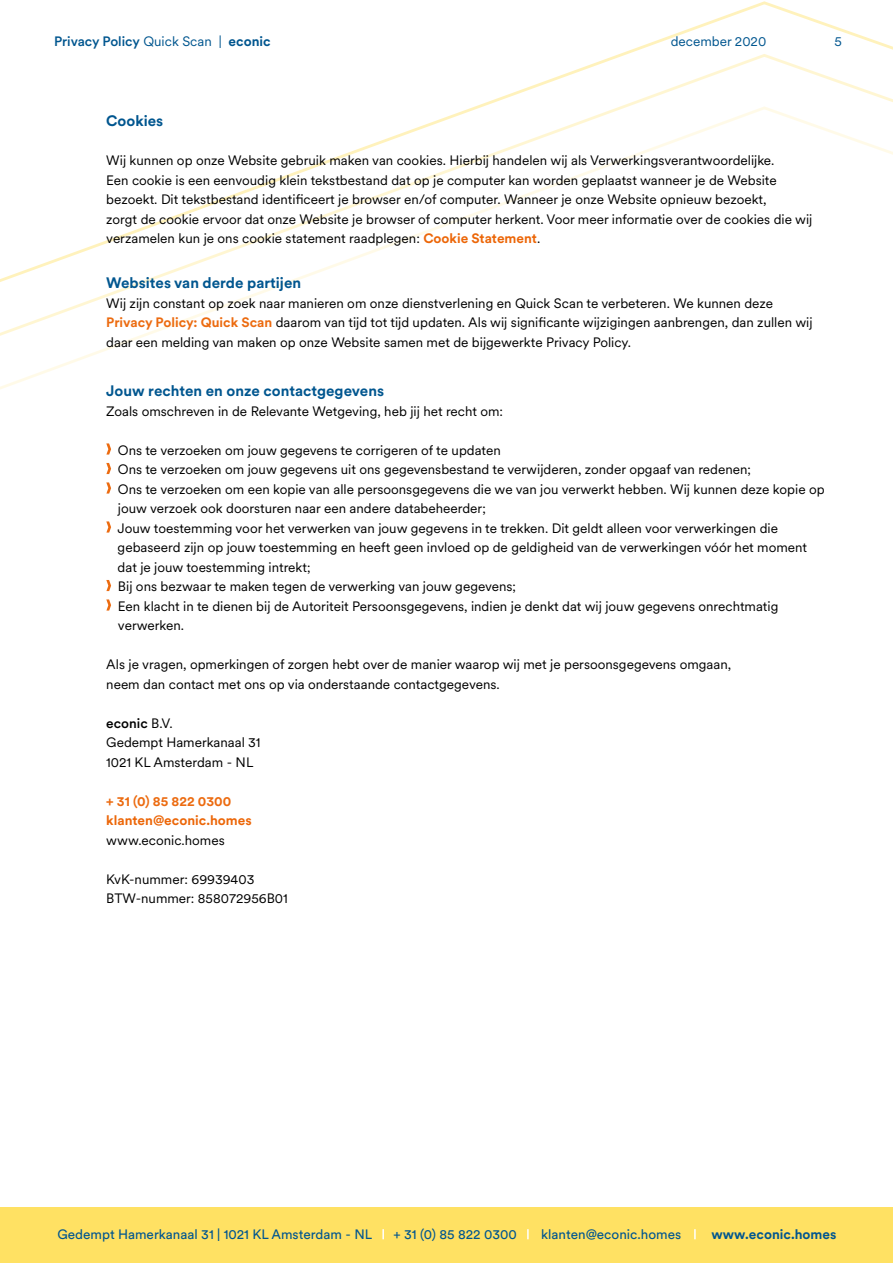
<style>
.page{position:relative;width:893px;height:1263px;background:#fff}
.page>*{position:absolute;margin:0;border:0;box-sizing:border-box;transform-origin:0 0}
.t1{font:700 15px "Circular XX";color:#00568f}
.t2{font:13.5px/19.5px "Circular XX";color:#000}
.t3{font:13.5px "Circular XX";color:#00568f}
.t4{font:500 13.5px "Circular XX";color:#00568f}
.t5{font:700 13.5px "Circular XX";color:#ec6608}
.t6{font:700 13.5px "Circular XX";color:#00568f}
.t7{font:700 13.5px "Circular XX";color:#ec6b10}
.t8{font:13.5px "Circular XX";color:#00568f}
.s1{font-weight:400}
.s2{font-weight:700}
.s3{font-weight:700;color:#ec6608}
.s4{font-weight:700;color:#ec6b10}
.s5{font-weight:500}
</style>
<div class="page">
<svg style="left:50px;top:212px;width:433px;height:49px"></svg>
<svg style="left:185px;top:163px;width:432px;height:49px"></svg>
<svg style="left:320px;top:114px;width:573px;height:49px"></svg>
<svg style="left:455px;top:1px;width:438px;height:113px"></svg>
<div style="left:0;top:1208px;width:893px;height:55px;background:#ffe163"></div>
<svg style="left:382px;top:1229px;width:2px;height:10px"></svg>
<svg style="left:527px;top:1229px;width:2px;height:10px"></svg>
<svg style="left:694px;top:1229px;width:2px;height:10px"></svg>
<svg style="left:106px;top:443px;width:5px;height:12px"></svg>
<svg style="left:106px;top:463px;width:5px;height:11px"></svg>
<svg style="left:106px;top:482px;width:5px;height:12px"></svg>
<svg style="left:106px;top:521px;width:5px;height:12px"></svg>
<svg style="left:106px;top:580px;width:5px;height:11px"></svg>
<svg style="left:106px;top:599px;width:5px;height:12px"></svg>
<p class="t4" style="left:54px;top:32px;width:218px">Privacy Policy <span class="s1">Quick Scan |</span> <span class="s2">econic</span></p>
<p class="t8" style="left:671px;top:33px;width:97px">december 2020</p>
<p class="t8" style="left:834px;top:33px;width:9px">5</p>
<p class="t1" style="left:106px;top:110px;width:59px">Cookies</p>
<p class="t2" style="left:106px;top:150px;width:708px">Wij kunnen op onze Website gebruik maken van cookies. Hierbij handelen wij als Verwerkingsverantwoordelijke.<br>Een cookie is een eenvoudig klein tekstbestand dat op je computer kan worden geplaatst wanneer je de Website bezoekt. Dit tekstbestand identificeert je browser en/of computer. Wanneer je onze Website opnieuw bezoekt,<br>zorgt de cookie ervoor dat onze Website je browser of computer herkent. Voor meer informatie over de cookies die wij verzamelen kun je ons cookie statement raadplegen: <span class="s3">Cookie Statement</span>.</p>
<p class="t1" style="left:106px;top:272px;width:196px">Websites van derde partijen</p>
<p class="t2" style="left:106px;top:292px;width:708px">Wij zijn constant op zoek naar manieren om onze dienstverlening en Quick Scan te verbeteren. We kunnen deze<br><span class="s4">Privacy Policy: Quick Scan</span> daarom van tijd tot tijd updaten. Als wij significante wijzigingen aanbrengen, dan zullen wij daar een melding van maken op onze Website samen met de bijgewerkte Privacy Policy.</p>
<p class="t1" style="left:106px;top:380px;width:279px">Jouw rechten en onze contactgegevens</p>
<p class="t2" style="left:106px;top:400px;width:398px">Zoals omschreven in de Relevante Wetgeving, heb jij het recht om:</p>
<p class="t2" style="left:118px;top:439px;width:708px">Ons te verzoeken om jouw gegevens te corrigeren of te updaten<br>Ons te verzoeken om jouw gegevens uit ons gegevensbestand te verwijderen, zonder opgaaf van redenen;<br>Ons te verzoeken om een kopie van alle persoonsgegevens die we van jou verwerkt hebben. Wij kunnen deze kopie op jouw verzoek ook doorsturen naar een andere databeheerder;<br>Jouw toestemming voor het verwerken van jouw gegevens in te trekken. Dit geldt alleen voor verwerkingen die gebaseerd zijn op jouw toestemming en heeft geen invloed op de geldigheid van de verwerkingen vóór het moment dat je jouw toestemming intrekt;<br>Bij ons bezwaar te maken tegen de verwerking van jouw gegevens;<br>Een klacht in te dienen bij de Autoriteit Persoonsgegevens, indien je denkt dat wij jouw gegevens onrechtmatig verwerken.</p>
<p class="t2" style="left:106px;top:654px;width:626px">Als je vragen, opmerkingen of zorgen hebt over de manier waarop wij met je persoonsgegevens omgaan, neem dan contact met ons op via onderstaande contactgegevens.</p>
<p class="t2" style="left:106px;top:712px;width:156px"><span class="s5">econic</span> B.V.<br>Gedempt Hamerkanaal 31<br>1021 KL Amsterdam - NL</p>
<p class="t7" style="left:106px;top:791px;width:126px">+ 31 (0) 85 822 0300</p>
<p class="t5" style="left:106px;top:811px;width:147px">klanten@econic.homes</p>
<p class="t2" style="left:106px;top:829px;width:120px">www.econic.homes</p>
<p class="t2" style="left:106px;top:868px;width:183px">KvK-nummer: 69939403<br>BTW-nummer: 858072956B01</p>
<p class="t3" style="left:57px;top:1225px;width:316px">Gedempt Hamerkanaal 31 | 1021 KL Amsterdam - NL</p>
<p class="t3" style="left:393px;top:1225px;width:125px">+ 31 (0) 85 822 0300</p>
<p class="t3" style="left:541px;top:1225px;width:142px">klanten@econic.homes</p>
<p class="t6" style="left:712px;top:1225px;width:126px">www.econic.homes</p>
</div>
